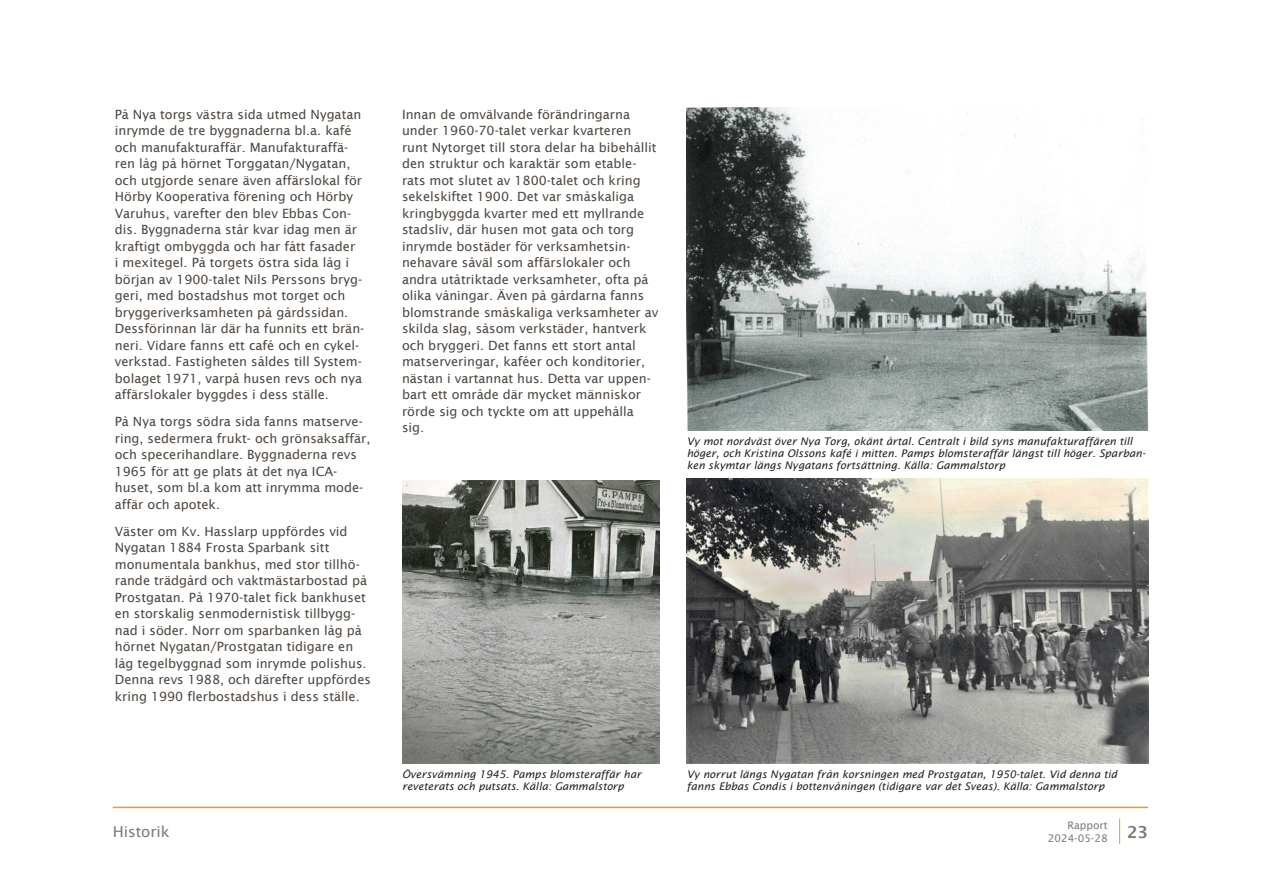
<style>
.page{position:relative;width:1263px;height:893px;background:#fff}
.page>*{position:absolute;margin:0;border:0;box-sizing:border-box;transform-origin:0 0}
.t1{font:600 16.5px "Lucida Sans";color:#7a7a73}
.t2{font:15px "Lucida Sans";color:#7a7a73}
.Brödtext_sans_serif{font:12.75px/16.5px "Lucida Sans";color:#4d453f}
.Bildtext_onumrerad{font:italic 10.5px/12px "Lucida Sans";color:#231f20}
.t3{font:10.5px/12.6px "Lucida Sans";color:#7a7a73;text-align:right}
</style>
<div class="page">
<hr style="left:113px;top:807px;width:1035px;height:1px;background:#f7971f">
<svg style="left:1119px;top:818px;width:1px;height:26px"></svg>
<img style="left:687px;top:107px;width:461px;height:323px">
<img style="left:687px;top:479px;width:461px;height:285px">
<img style="left:402px;top:481px;width:257px;height:283px">
<p class="Brödtext_sans_serif" style="left:115px;top:106px;width:251px">På Nya torgs västra sida utmed Nygatan inrymde de tre byggnaderna bl.a. kafé och manufakturaffär. Manufakturaffä&shy;ren låg på hörnet Torggatan/Nygatan, och utgjorde senare även affärslokal för Hörby Kooperativa förening och Hörby Varuhus, varefter den blev Ebbas Con&shy;dis. Byggnaderna står kvar idag men är kraftigt ombyggda och har fått fasader<br>i mexitegel. På torgets östra sida låg i början av 1900-talet Nils Perssons bryg&shy;geri, med bostadshus mot torget och bryggeriverksamheten på gårdssidan.<br>Dessförinnan lär där ha funnits ett brän&shy;neri. Vidare fanns ett café och en cykel&shy;verkstad. Fastigheten såldes till System&shy;bolaget 1971, varpå husen revs och nya affärslokaler byggdes i dess ställe.</p>
<p class="Brödtext_sans_serif" style="left:115px;top:413px;width:257px">På Nya torgs södra sida fanns matserve&shy;ring, sedermera frukt- och grönsaksaffär, och specerihandlare. Byggnaderna revs 1965 för att ge plats åt det nya ICA&shy;huset, som bl.a kom att inrymma mode&shy;affär och apotek.</p>
<p class="Brödtext_sans_serif" style="left:115px;top:523px;width:258px">Väster om Kv. Hasslarp uppfördes vid Nygatan 1884 Frosta Sparbank sitt monumentala bankhus, med stor tillhö&shy;rande trädgård och vaktmästarbostad på Prostgatan. På 1970-talet fick bankhuset en storskalig senmodernistisk tillbygg&shy;nad i söder. Norr om sparbanken låg på hörnet Nygatan/Prostgatan tidigare en låg tegelbyggnad som inrymde polishus.<br>Denna revs 1988, och därefter uppfördes kring 1990 flerbostadshus i dess ställe.</p>
<p class="Brödtext_sans_serif" style="left:402px;top:106px;width:258px">Innan de omvälvande förändringarna under 1960-70-talet verkar kvarteren runt Nytorget till stora delar ha bibehållit den struktur och karaktär som etable&shy;rats mot slutet av 1800-talet och kring sekelskiftet 1900. Det var småskaliga kringbyggda kvarter med ett myllrande stadsliv, där husen mot gata och torg inrymde bostäder för verksamhetsin&shy;nehavare såväl som affärslokaler och andra utåtriktade verksamheter, ofta på olika våningar. Även på gårdarna fanns blomstrande småskaliga verksamheter av skilda slag, såsom verkstäder, hantverk och bryggeri. Det fanns ett stort antal matserveringar, kaféer och konditorier, nästan i vartannat hus. Detta var uppen&shy;bart ett område där mycket människor rörde sig och tyckte om att uppehålla<br>sig.</p>
<p class="Bildtext_onumrerad" style="left:687px;top:435px;width:460px">Vy mot nordväst över Nya Torg, okänt årtal. Centralt i bild syns manufakturaffären till höger, och Kristina Olssons kafé i mitten. Pamps blomsteraffär längst till höger. Sparban&shy;ken skymtar längs Nygatans fortsättning. Källa: Gammalstorp</p>
<p class="Bildtext_onumrerad" style="left:402px;top:768px;width:241px">Översvämning 1945. Pamps blomsteraffär har reveterats och putsats. Källa: Gammalstorp</p>
<p class="Bildtext_onumrerad" style="left:687px;top:768px;width:432px">Vy norrut längs Nygatan från korsningen med Prostgatan, 1950-talet. Vid denna tid fanns Ebbas Condis i bottenvåningen (tidigare var det Sveas). Källa: Gammalstorp</p>
<p class="t3" style="left:1048px;top:819px;width:61px">Rapport<br>2024-05-28</p>
<p class="t2" style="left:113px;top:823px;width:59px">Historik</p>
<p class="t1" style="left:1127px;top:822px;width:23px">23</p>
</div>
